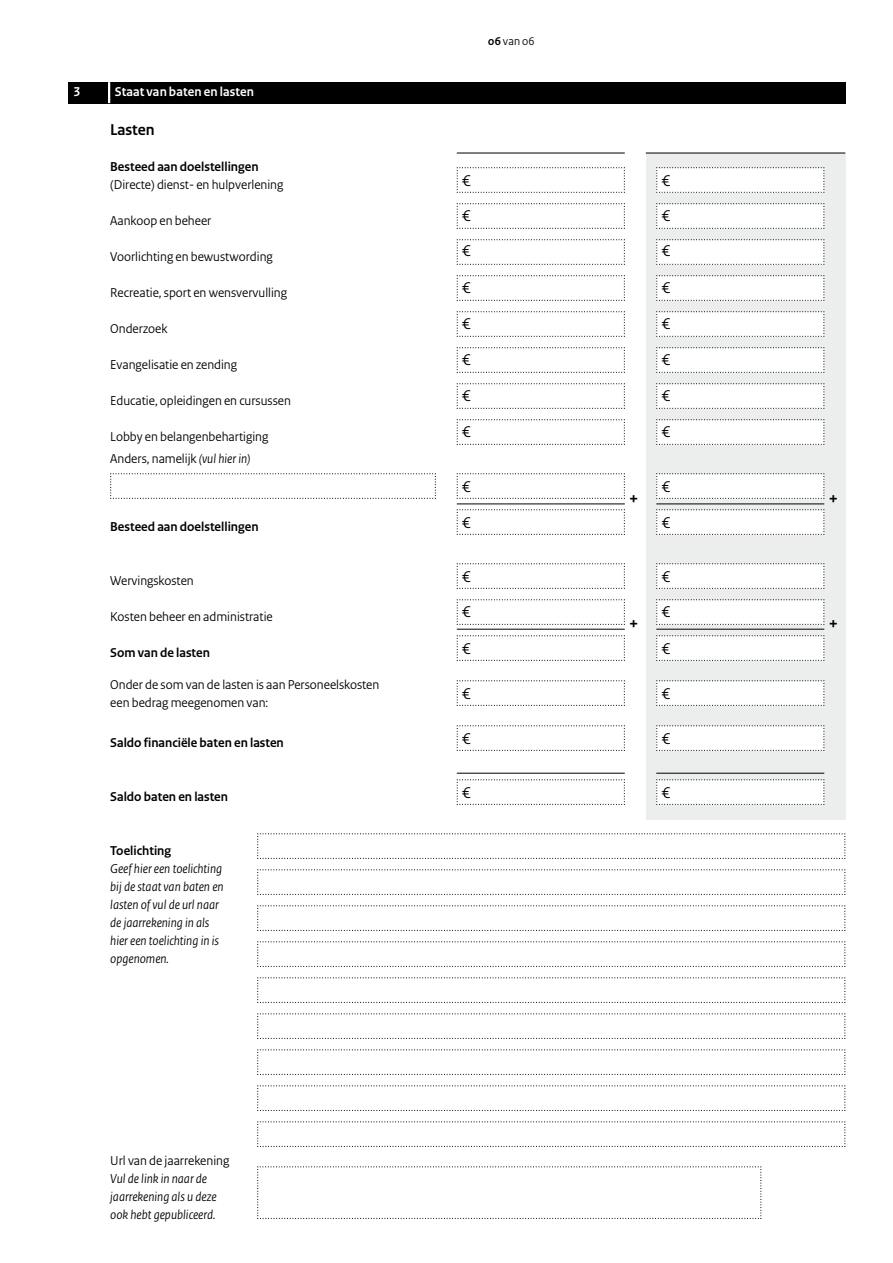
<style>
.page{position:relative;width:893px;height:1263px;background:#fff}
.page>*{position:absolute;margin:0;border:0;box-sizing:border-box;transform-origin:0 0}
.t1{font:700 18px "Rijksoverheid Sans Heading";color:#000}
.Veld{font:16.5px "Rijksoverheid Sans Heading";color:#000}
.Tussenkop{font:700 16.5px "Rijksoverheid Sans Heading";color:#000}
.Gebruiksaanwijzing{font:13.5px/18px "Rijksoverheid Sans Heading";color:#000}
.Vraag_12{font:italic 13.5px/18px "Rijksoverheid Sans Heading";color:#000}
.Gebruiksaanwijzing-2{font:700 13.5px "Rijksoverheid Sans Heading";color:#000}
.t2{font:700 13.5px "Rijksoverheid Sans Heading";letter-spacing:.01em;color:#fff}
.Vraag{font:700 13.5px "Rijksoverheid Sans Heading";color:#000}
.t3{font:12px "Rijksoverheid Sans Heading";color:#000}
.s1{font-style:italic}
.s2{font-style:normal}
.s3{font-weight:700}
</style>
<div class="page">
<div style="left:646px;top:153px;width:199px;height:666px;background:#eceded"></div>
<svg style="left:110px;top:473px;width:326px;height:26px"></svg>
<svg style="left:257px;top:1166px;width:505px;height:53px"></svg>
<svg style="left:456px;top:167px;width:169px;height:26px"></svg>
<svg style="left:456px;top:203px;width:169px;height:26px"></svg>
<svg style="left:456px;top:239px;width:169px;height:26px"></svg>
<svg style="left:456px;top:275px;width:169px;height:26px"></svg>
<svg style="left:456px;top:311px;width:169px;height:26px"></svg>
<svg style="left:456px;top:347px;width:169px;height:26px"></svg>
<svg style="left:456px;top:383px;width:169px;height:26px"></svg>
<svg style="left:456px;top:419px;width:169px;height:26px"></svg>
<svg style="left:456px;top:473px;width:169px;height:26px"></svg>
<svg style="left:456px;top:509px;width:169px;height:26px"></svg>
<svg style="left:456px;top:563px;width:169px;height:26px"></svg>
<svg style="left:456px;top:599px;width:169px;height:26px"></svg>
<svg style="left:456px;top:635px;width:169px;height:26px"></svg>
<svg style="left:456px;top:680px;width:169px;height:26px"></svg>
<svg style="left:456px;top:725px;width:169px;height:26px"></svg>
<svg style="left:456px;top:779px;width:169px;height:26px"></svg>
<svg style="left:656px;top:167px;width:169px;height:26px;background:#f6f6f6"></svg>
<svg style="left:656px;top:203px;width:169px;height:26px;background:#f6f6f6"></svg>
<svg style="left:656px;top:239px;width:169px;height:26px;background:#f6f6f6"></svg>
<svg style="left:656px;top:275px;width:169px;height:26px;background:#f6f6f6"></svg>
<svg style="left:656px;top:311px;width:169px;height:26px;background:#f6f6f6"></svg>
<svg style="left:656px;top:347px;width:169px;height:26px;background:#f6f6f6"></svg>
<svg style="left:656px;top:383px;width:169px;height:26px;background:#f6f6f6"></svg>
<svg style="left:656px;top:419px;width:169px;height:26px;background:#f6f6f6"></svg>
<svg style="left:656px;top:473px;width:169px;height:26px;background:#f6f6f6"></svg>
<svg style="left:656px;top:509px;width:169px;height:26px;background:#f6f6f6"></svg>
<svg style="left:656px;top:563px;width:169px;height:26px;background:#f6f6f6"></svg>
<svg style="left:656px;top:599px;width:169px;height:26px;background:#f6f6f6"></svg>
<svg style="left:656px;top:635px;width:169px;height:26px;background:#f6f6f6"></svg>
<svg style="left:656px;top:680px;width:169px;height:26px;background:#f6f6f6"></svg>
<svg style="left:656px;top:725px;width:169px;height:26px;background:#f6f6f6"></svg>
<svg style="left:656px;top:779px;width:169px;height:26px;background:#f6f6f6"></svg>
<svg style="left:257px;top:869px;width:589px;height:26px"></svg>
<svg style="left:257px;top:1013px;width:589px;height:26px"></svg>
<svg style="left:257px;top:1049px;width:589px;height:26px"></svg>
<svg style="left:257px;top:1085px;width:589px;height:26px"></svg>
<svg style="left:257px;top:1121px;width:589px;height:26px"></svg>
<svg style="left:257px;top:905px;width:589px;height:26px"></svg>
<svg style="left:257px;top:941px;width:589px;height:26px"></svg>
<svg style="left:257px;top:833px;width:589px;height:26px"></svg>
<svg style="left:257px;top:977px;width:589px;height:26px"></svg>
<div style="left:68px;top:82px;width:777px;height:21px;background:#000"></div>
<hr style="left:108px;top:82px;width:2px;height:21px;background:#fff">
<hr style="left:457px;top:773px;width:168px;height:1px;background:#000">
<hr style="left:656px;top:773px;width:168px;height:1px;background:#000">
<hr style="left:457px;top:629px;width:168px;height:1px;background:#000">
<hr style="left:656px;top:629px;width:168px;height:1px;background:#000">
<hr style="left:457px;top:504px;width:168px;height:1px;background:#000">
<hr style="left:656px;top:504px;width:168px;height:1px;background:#000">
<hr style="left:457px;top:153px;width:168px;height:1px;background:#000">
<hr style="left:646px;top:153px;width:199px;height:1px;background:#000">
<p class="t2" style="left:74px;top:84px;width:8px">3</p>
<p class="t2" style="left:115px;top:84px;width:141px">Staat van baten en lasten</p>
<h3 class="Tussenkop" style="left:110px;top:120px;width:46px">Lasten</h3>
<p class="Gebruiksaanwijzing-2" style="left:110px;top:159px;width:150px">Besteed aan doelstellingen</p>
<p class="Gebruiksaanwijzing" style="left:110px;top:176px;width:175px">(Directe) dienst- en hulpverlening</p>
<p class="Gebruiksaanwijzing" style="left:110px;top:212px;width:103px">Aankoop en beheer</p>
<p class="Gebruiksaanwijzing" style="left:110px;top:248px;width:164px">Voorlichting en bewustwording</p>
<p class="Gebruiksaanwijzing" style="left:110px;top:284px;width:178px">Recreatie, sport en wensvervulling</p>
<p class="Gebruiksaanwijzing" style="left:110px;top:320px;width:59px">Onderzoek</p>
<p class="Gebruiksaanwijzing" style="left:110px;top:356px;width:128px">Evangelisatie en zending</p>
<p class="Gebruiksaanwijzing" style="left:110px;top:392px;width:182px">Educatie, opleidingen en cursussen</p>
<p class="Gebruiksaanwijzing" style="left:110px;top:428px;width:160px">Lobby en belangenbehartiging</p>
<p class="Gebruiksaanwijzing" style="left:110px;top:450px;width:142px">Anders, namelijk <span class="s1">(vul hier in)</span></p>
<p class="Gebruiksaanwijzing-2" style="left:110px;top:519px;width:150px">Besteed aan doelstellingen</p>
<p class="Gebruiksaanwijzing" style="left:110px;top:572px;width:85px">Wervingskosten</p>
<p class="Gebruiksaanwijzing" style="left:110px;top:608px;width:164px">Kosten beheer en administratie</p>
<p class="Gebruiksaanwijzing-2" style="left:110px;top:645px;width:101px">Som van de lasten</p>
<p class="Gebruiksaanwijzing" style="left:110px;top:675px;width:271px">Onder de som van de lasten is aan Personeelskosten een bedrag meegenomen van:</p>
<p class="Gebruiksaanwijzing-2" style="left:110px;top:735px;width:175px">Saldo financiële baten en lasten</p>
<p class="Gebruiksaanwijzing-2" style="left:110px;top:789px;width:119px">Saldo baten en lasten</p>
<p class="Vraag" style="left:110px;top:843px;width:62px">Toelichting</p>
<p class="Vraag_12" style="left:110px;top:860px;width:115px">Geef hier een toelichting bij de staat van baten en lasten of vul de url naar de jaarrekening in als hier een toelichting in is opgenomen.</p>
<p class="Vraag_12" style="left:110px;top:1152px;width:121px"><span class="s2">Url van de jaarrekening<br></span>Vul de link in naar de jaarrekening als u deze ook hebt gepubliceerd.</p>
<p class="t3" style="left:488px;top:34px;width:48px"><span class="s3">06</span> van 06</p>
<p class="Veld" style="left:462px;top:171px;width:10px">€</p>
<p class="Veld" style="left:662px;top:171px;width:10px">€</p>
<p class="Veld" style="left:462px;top:206px;width:10px">€</p>
<p class="Veld" style="left:662px;top:206px;width:10px">€</p>
<p class="Veld" style="left:462px;top:241px;width:10px">€</p>
<p class="Veld" style="left:662px;top:241px;width:10px">€</p>
<p class="Veld" style="left:462px;top:278px;width:10px">€</p>
<p class="Veld" style="left:662px;top:278px;width:10px">€</p>
<p class="Veld" style="left:462px;top:314px;width:10px">€</p>
<p class="Veld" style="left:662px;top:314px;width:10px">€</p>
<p class="Veld" style="left:462px;top:350px;width:10px">€</p>
<p class="Veld" style="left:662px;top:350px;width:10px">€</p>
<p class="Veld" style="left:462px;top:386px;width:10px">€</p>
<p class="Veld" style="left:662px;top:386px;width:10px">€</p>
<p class="Veld" style="left:462px;top:422px;width:10px">€</p>
<p class="Veld" style="left:662px;top:422px;width:10px">€</p>
<p class="Veld" style="left:462px;top:477px;width:10px">€</p>
<p class="Veld" style="left:662px;top:477px;width:10px">€</p>
<h1 class="t1" style="left:629px;top:488px;width:11px">+</h1>
<h1 class="t1" style="left:829px;top:488px;width:11px">+</h1>
<p class="Veld" style="left:462px;top:513px;width:10px">€</p>
<p class="Veld" style="left:662px;top:513px;width:10px">€</p>
<p class="Veld" style="left:462px;top:567px;width:10px">€</p>
<p class="Veld" style="left:662px;top:567px;width:10px">€</p>
<p class="Veld" style="left:462px;top:602px;width:10px">€</p>
<p class="Veld" style="left:662px;top:602px;width:10px">€</p>
<p class="Veld" style="left:462px;top:639px;width:10px">€</p>
<p class="Veld" style="left:462px;top:684px;width:10px">€</p>
<p class="Veld" style="left:462px;top:729px;width:10px">€</p>
<h1 class="t1" style="left:629px;top:613px;width:11px">+</h1>
<h1 class="t1" style="left:829px;top:613px;width:11px">+</h1>
<p class="Veld" style="left:662px;top:639px;width:10px">€</p>
<p class="Veld" style="left:662px;top:684px;width:10px">€</p>
<p class="Veld" style="left:662px;top:729px;width:10px">€</p>
<p class="Veld" style="left:462px;top:783px;width:10px">€</p>
<p class="Veld" style="left:662px;top:783px;width:10px">€</p>
</div>
